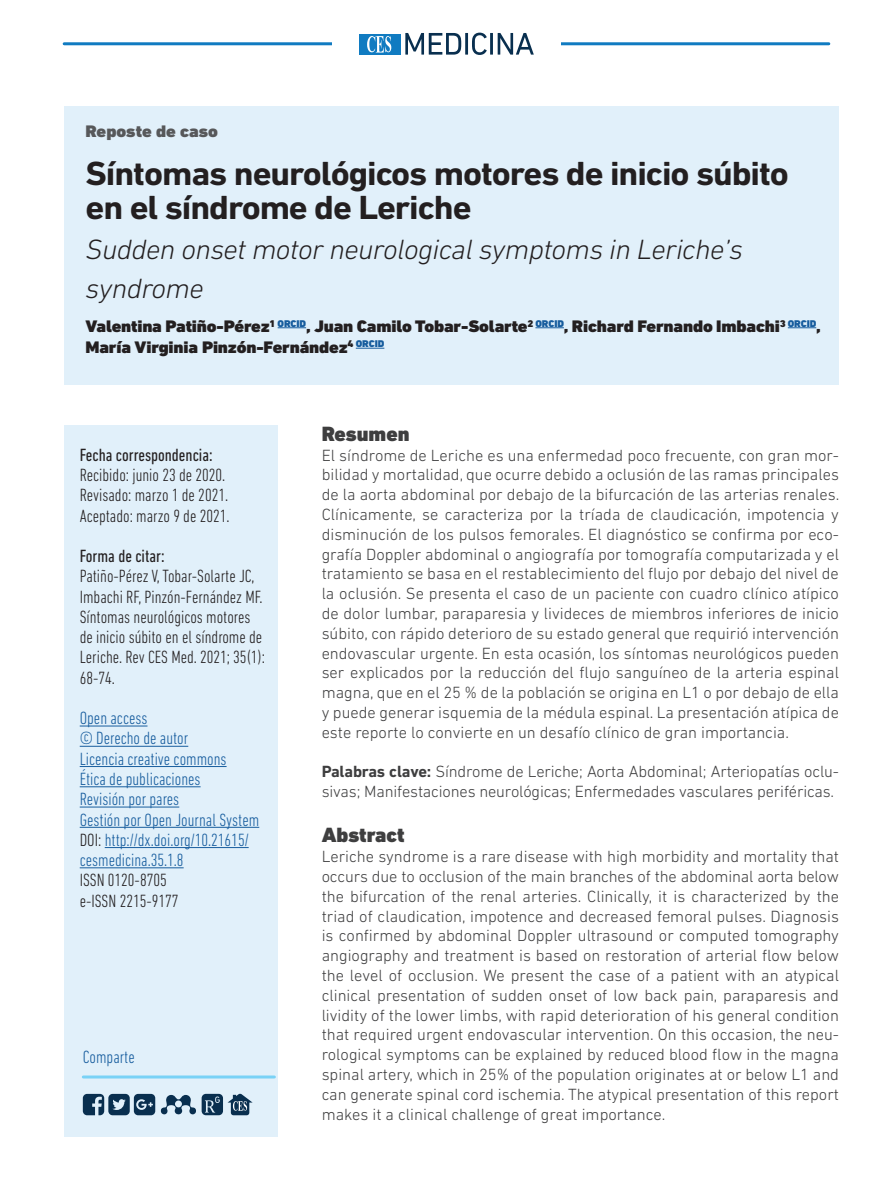
<style>
.page{position:relative;width:893px;height:1191px;background:#fff}
.page>*{position:absolute;margin:0;border:0;box-sizing:border-box;transform-origin:0 0}
.Título{font:700 34.05px/34px "DIN Next LT Pro";letter-spacing:-.03em;color:#231f20;scale:1.06 1}
.Título_inglés{font:italic 300 28.35px/39.8px "DIN Next LT Pro";letter-spacing:-.02em;color:#231f20;scale:1.06 1}
.Subtítulo{font:900 21px "DIN Next LT Pro";color:#3e3e3f}
.t1{font:300 condensed 18px/20.2px "DIN Next LT Pro";color:#231f20}
.t2{font:300 condensed 18px/20.2px "DIN Next LT Pro";color:#175d9e}
.t3{font:condensed 18px "DIN Next LT Pro";color:#231f20}
.t4{font:900 16.95px/20.4px "DIN Next LT Pro";letter-spacing:-.01em;color:#231f20;scale:1.06 1}
.Antetítulo{font:900 16.95px "DIN Next LT Pro";color:#57585a;scale:1.06 1}
.Body{font:300 16.5px/19.8px "DIN Next LT Pro";letter-spacing:-.01em;color:#3e3e3f;text-align:justify}
.s1{color:#231f20}
.s2{font-weight:700}
</style>
<div class="page">
<hr style="left:64px;top:42px;width:765px;height:3px;background:#107bc1">
<div style="left:332px;top:13px;width:229px;height:62px;background:#fff"></div>
<svg style="left:405px;top:33px;width:56px;height:22px"></svg>
<hr style="left:465px;top:33px;width:3px;height:22px;background:#092f4f">
<svg style="left:472px;top:33px;width:15px;height:22px"></svg>
<hr style="left:490px;top:33px;width:3px;height:22px;background:#092f4f">
<svg style="left:498px;top:33px;width:36px;height:22px"></svg>
<div style="left:359px;top:34px;width:41px;height:21px;background:#107bc1"></div>
<svg style="left:367px;top:36px;width:24px;height:17px"></svg>
<div style="left:65px;top:425px;width:213px;height:712px;background:#e1f0fa"></div>
<hr style="left:80px;top:725px;width:67px;height:1px;background:#175d9e">
<hr style="left:80px;top:746px;width:108px;height:1px;background:#175d9e">
<hr style="left:80px;top:766px;width:147px;height:1px;background:#175d9e">
<hr style="left:80px;top:786px;width:121px;height:1px;background:#175d9e">
<hr style="left:80px;top:806px;width:99px;height:1px;background:#175d9e">
<hr style="left:80px;top:827px;width:179px;height:1px;background:#175d9e">
<hr style="left:105px;top:847px;width:144px;height:1px;background:#175d9e">
<hr style="left:80px;top:867px;width:104px;height:1px;background:#175d9e">
<div style="left:65px;top:106px;width:774px;height:278px;background:#e1f0fa"></div>
<svg style="left:278px;top:327px;width:28px;height:1px"></svg>
<svg style="left:535px;top:327px;width:29px;height:1px"></svg>
<svg style="left:788px;top:327px;width:28px;height:1px"></svg>
<svg style="left:356px;top:348px;width:28px;height:1px"></svg>
<hr style="left:83px;top:1075px;width:191px;height:3px;background:#79d2f6">
<svg style="left:83px;top:1093px;width:72px;height:22px"></svg>
<svg style="left:161px;top:1094px;width:35px;height:20px"></svg>
<svg style="left:202px;top:1093px;width:51px;height:22px"></svg>
<p class="Antetítulo" style="left:86px;top:121px;width:127px">Reposte de caso</p>
<p class="Título" style="left:86px;top:156px;width:665px">Síntomas neurológicos motores de inicio súbito en el síndrome de Leriche</p>
<p class="Título_inglés" style="left:86px;top:229px;width:622px">Sudden onset motor neurological symptoms in Leriche’s syndrome</p>
<p class="t4" style="left:86px;top:316px;width:695px">Valentina Patiño-Pérez<sup>1</sup> <sup>ORCID</sup>, Juan Camilo Tobar-Solarte<sup>2</sup> <sup>ORCID</sup>, Richard Fernando Imbachi<sup>3</sup> <sup>ORCID</sup>,<br>María Virginia Pinzón-Fernández<sup>4</sup> <sup>ORCID</sup></p>
<p class="t3" style="left:80px;top:444px;width:134px">Fecha correspondencia:</p>
<p class="t1" style="left:80px;top:465px;width:147px">Recibido: junio 23 de 2020.</p>
<p class="t1" style="left:80px;top:485px;width:150px">Revisado: marzo 1 de 2021.</p>
<p class="t1" style="left:80px;top:505px;width:151px">Aceptado: marzo 9 de 2021.</p>
<p class="t3" style="left:80px;top:546px;width:86px">Forma de citar:</p>
<p class="t1" style="left:80px;top:566px;width:187px">Patiño-Pérez V, Tobar-Solarte JC,<br>Imbachi RF, Pinzón-Fernández MF.<br>Síntomas neurológicos motores de inicio súbito en el síndrome de<br>Leriche. Rev CES Med. 2021; 35(1):<br>68-74.</p>
<p class="t2" style="left:80px;top:708px;width:69px">Open access</p>
<p class="t2" style="left:80px;top:728px;width:110px">© Derecho de autor</p>
<p class="t2" style="left:80px;top:748px;width:148px">Licencia creative commons</p>
<p class="t2" style="left:80px;top:768px;width:122px">Ética de publicaciones</p>
<p class="t2" style="left:80px;top:789px;width:101px">Revisión por pares</p>
<p class="t2" style="left:80px;top:809px;width:181px">Gestión por Open Journal System</p>
<p class="t2" style="left:80px;top:829px;width:170px"><span class="s1">DOI:</span> http://dx.doi.org/10.21615/ cesmedicina.35.1.8</p>
<p class="t1" style="left:80px;top:870px;width:88px">ISSN 0120-8705</p>
<p class="t1" style="left:80px;top:890px;width:100px">e-ISSN 2215-9177</p>
<p class="t2" style="left:83px;top:1047px;width:53px">Comparte</p>
<p class="Subtítulo" style="left:322px;top:421px;width:89px">Resumen</p>
<p class="Body" style="left:322px;top:445px;width:519px">El síndrome de Leriche es una enfermedad poco frecuente, con gran mor&shy;bilidad y mortalidad, que ocurre debido a oclusión de las ramas principales de la aorta abdominal por debajo de la bifurcación de las arterias renales.<br>Clínicamente, se caracteriza por la tríada de claudicación, impotencia y disminución de los pulsos femorales. El diagnóstico se confirma por eco&shy;grafía Doppler abdominal o angiografía por tomografía computarizada y el tratamiento se basa en el restablecimiento del flujo por debajo del nivel de la oclusión. Se presenta el caso de un paciente con cuadro clínico atípico de dolor lumbar, paraparesia y livideces de miembros inferiores de inicio súbito, con rápido deterioro de su estado general que requirió intervención endovascular urgente. En esta ocasión, los síntomas neurológicos pueden ser explicados por la reducción del flujo sanguíneo de la arteria espinal magna, que en el 25 % de la población se origina en L1 o por debajo de ella y puede generar isquemia de la médula espinal. La presentación atípica de este reporte lo convierte en un desafío clínico de gran importancia.</p>
<p class="Body" style="left:322px;top:761px;width:519px"><span class="s2">Palabras clave:</span> Síndrome de Leriche; Aorta Abdominal; Arteriopatías oclu&shy;sivas; Manifestaciones neurológicas; Enfermedades vasculares periféricas.</p>
<p class="Subtítulo" style="left:322px;top:822px;width:84px">Abstract</p>
<p class="Body" style="left:322px;top:846px;width:519px">Leriche syndrome is a rare disease with high morbidity and mortality that occurs due to occlusion of the main branches of the abdominal aorta below the bifurcation of the renal arteries. Clinically, it is characterized by the triad of claudication, impotence and decreased femoral pulses. Diagnosis is confirmed by abdominal Doppler ultrasound or computed tomography angiography and treatment is based on restoration of arterial flow below the level of occlusion. We present the case of a patient with an atypical clinical presentation of sudden onset of low back pain, paraparesis and lividity of the lower limbs, with rapid deterioration of his general condition that required urgent endovascular intervention. On this occasion, the neu&shy;rological symptoms can be explained by reduced blood flow in the magna spinal artery, which in 25% of the population originates at or below L1 and can generate spinal cord ischemia. The atypical presentation of this report makes it a clinical challenge of great importance.</p>
</div>
